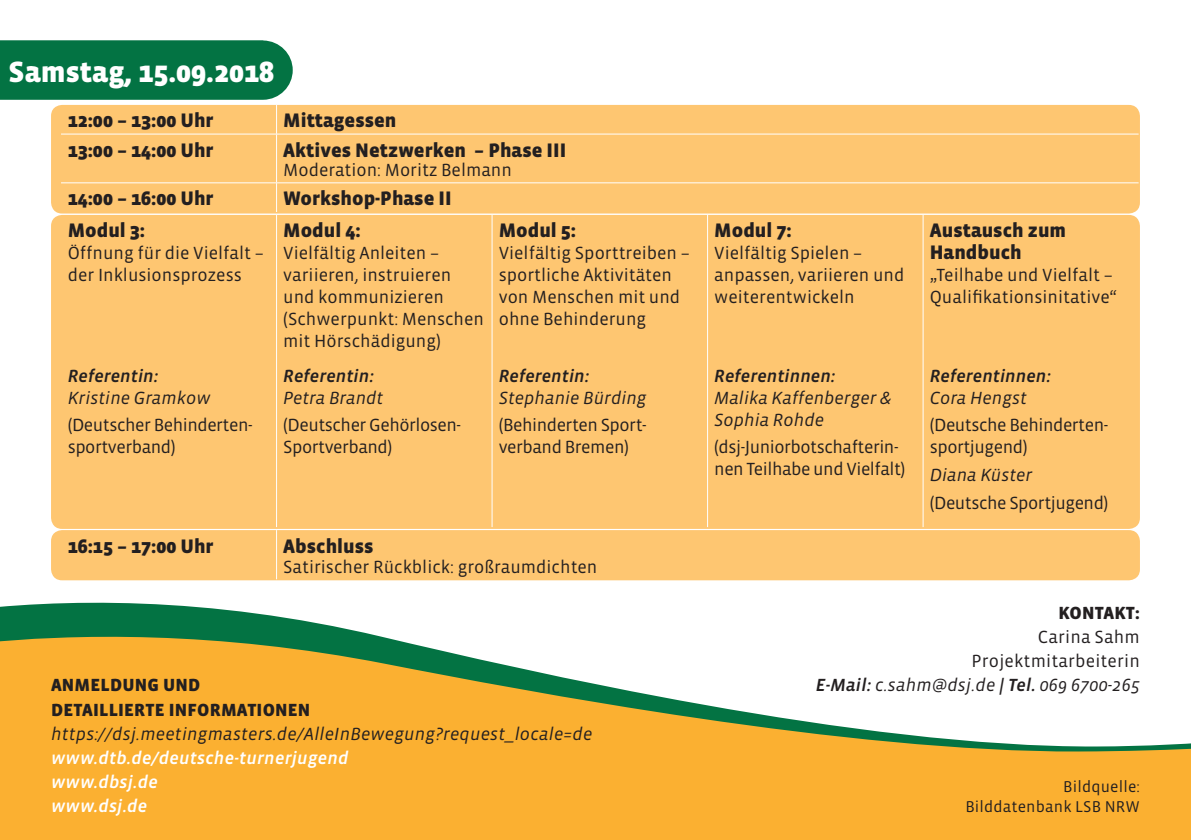
<style>
.page{position:relative;width:1191px;height:840px;background:#fff}
.page>*{position:absolute;margin:0;border:0;box-sizing:border-box;transform-origin:0 0}
.t1{font:900 30px "Vista Sans";color:#fff}
.t2{font:900 20px/22px "Vista Sans";color:#231f20}
.t3{font:18px/22px "Vista Sans";color:#231f20}
.t4{font:18px/22px "Vista Sans";letter-spacing:-.025em;color:#231f20}
.t5{font:italic 18px/22px "Vista Sans";color:#231f20}
.t6{font:italic 18px "Vista Sans Med";color:#231f20}
.t7{font:italic 18px/24px "Vista Sans Med";letter-spacing:.01em;color:#fff}
.t8{font:900 18px/24px "Vista Sans";letter-spacing:.01em;color:#231f20}
.t9{font:16px/19.2px "Vista Sans";letter-spacing:.01em;color:#231f20;text-align:right}
.s1{font-family:"Vista Sans Med";font-style:italic}
.s2{font-style:italic}
</style>
<div class="page">
<svg style="left:0;top:602px;width:1191px;height:192px;fill:#fbb031"></svg>
<div style="left:51px;top:105px;width:1089px;height:108px;background:#fec671;border-radius:11px"></div>
<svg style="left:0;top:40px;width:293px;height:94px"></svg>
<hr style="left:61px;top:134px;width:215px;height:1px;background:#fff">
<hr style="left:276px;top:134px;width:862px;height:1px;background:#fff">
<hr style="left:276px;top:134px;width:1px;height:48px;background:#fff">
<hr style="left:61px;top:182px;width:215px;height:1px;background:#fff">
<hr style="left:276px;top:182px;width:862px;height:1px;background:#fff">
<svg style="left:276px;top:183px;width:1px;height:29px"></svg>
<div style="left:51px;top:215px;width:1089px;height:313px;background:#fec671;border-radius:11px"></div>
<hr style="left:276px;top:215px;width:1px;height:312px;background:#fff">
<hr style="left:492px;top:215px;width:1px;height:312px;background:#fff">
<hr style="left:707px;top:215px;width:1px;height:312px;background:#fff">
<hr style="left:922px;top:215px;width:1px;height:312px;background:#fff">
<div style="left:51px;top:530px;width:1089px;height:50px;background:#fec671;border-radius:11px"></div>
<hr style="left:276px;top:530px;width:1px;height:49px;background:#fff">
<div style="left:0;top:794px;width:1191px;height:45px;background:#fbb031"></div>
<h1 class="t1" style="left:9px;top:56px;width:267px">Samstag, 15.09.2018</h1>
<p class="t2" style="left:68px;top:110px;width:147px">12:00 – 13:00 Uhr</p>
<p class="t2" style="left:283px;top:110px;width:115px">Mittagessen</p>
<p class="t2" style="left:68px;top:139px;width:147px">13:00 – 14:00 Uhr</p>
<p class="t2" style="left:283px;top:139px;width:284px">Aktives Netzwerken – Phase III</p>
<p class="t3" style="left:283px;top:159px;width:230px">Moderation: Moritz Belmann</p>
<p class="t2" style="left:68px;top:188px;width:147px">14:00 – 16:00 Uhr</p>
<p class="t2" style="left:283px;top:188px;width:170px">Workshop-Phase II</p>
<p class="t2" style="left:68px;top:220px;width:79px">Modul 3:</p>
<p class="t3" style="left:68px;top:242px;width:197px">Öffnung für die Vielfalt – der Inklusionsprozess</p>
<p class="t2" style="left:283px;top:220px;width:79px">Modul 4:</p>
<p class="t3" style="left:283px;top:242px;width:202px">Vielfältig Anleiten – variieren, instruieren und kommunizieren (Schwerpunkt: Menschen mit Hörschädigung)</p>
<p class="t6" style="left:283px;top:366px;width:92px">Referentin:</p>
<p class="t5" style="left:283px;top:386px;width:102px">Petra Brandt</p>
<p class="t4" style="left:283px;top:414px;width:179px">(Deutscher Gehörlosen-<br>Sportverband)</p>
<p class="t2" style="left:499px;top:220px;width:79px">Modul 5:</p>
<p class="t3" style="left:499px;top:242px;width:192px">Vielfältig Sporttreiben – sportliche Aktivitäten von Menschen mit und ohne Behinderung</p>
<p class="t6" style="left:499px;top:366px;width:92px">Referentin:</p>
<p class="t5" style="left:499px;top:386px;width:149px">Stephanie Bürding</p>
<p class="t4" style="left:499px;top:414px;width:149px">(Behinderten Sport&shy;verband Bremen)</p>
<p class="t6" style="left:68px;top:366px;width:92px">Referentin:</p>
<p class="t5" style="left:68px;top:386px;width:144px">Kristine Gramkow</p>
<p class="t4" style="left:68px;top:414px;width:186px">(Deutscher Behinderten&shy;sportverband)</p>
<p class="t2" style="left:68px;top:535px;width:147px">16:15 – 17:00 Uhr</p>
<p class="t2" style="left:283px;top:535px;width:92px">Abschluss</p>
<p class="t3" style="left:283px;top:555px;width:316px">Satirischer Rückblick: großraumdichten</p>
<p class="t8" style="left:51px;top:673px;width:261px">ANMELDUNG UND<br>DETAILLIERTE INFORMATIONEN</p>
<p class="t5" style="left:51px;top:722px;width:543px">https://dsj.meetingmasters.de/AlleInBewegung?request_locale=de</p>
<p class="t7" style="left:51px;top:745px;width:299px">www.dtb.de/deutsche-turnerjugend www.dbsj.de<br>www.dsj.de</p>
<p class="t2" style="left:714px;top:220px;width:79px">Modul 7:</p>
<p class="t3" style="left:714px;top:242px;width:192px">Vielfältig Spielen – anpassen, variieren und weiterentwickeln</p>
<p class="t6" style="left:714px;top:366px;width:122px">Referentinnen:</p>
<p class="t5" style="left:714px;top:386px;width:179px">Malika Kaffenberger &amp;<br>Sophia Rohde</p>
<p class="t4" style="left:714px;top:436px;width:193px">(dsj-Juniorbotschafterin&shy;nen Teilhabe und Vielfalt)</p>
<p class="t2" style="left:929px;top:220px;width:138px">Austausch zum<br>Handbuch</p>
<p class="t3" style="left:929px;top:264px;width:189px">„Teilhabe und Vielfalt –<br>Qualifikationsinitative“</p>
<p class="t6" style="left:929px;top:366px;width:122px">Referentinnen:</p>
<p class="t5" style="left:929px;top:386px;width:99px">Cora Hengst</p>
<p class="t4" style="left:929px;top:414px;width:180px">(Deutsche Behinderten&shy;sportjugend)</p>
<p class="t5" style="left:929px;top:464px;width:104px">Diana Küster</p>
<p class="t4" style="left:929px;top:491px;width:180px">(Deutsche Sportjugend)</p>
<p class="t8" style="left:1058px;top:601px;width:83px">KONTAKT:</p>
<p class="t3" style="left:816px;top:625px;width:325px;line-height:24px;text-align:right">Carina Sahm<br>Projektmitarbeiterin<br><span class="s1">E-Mail:</span> <span class="s2">c.sahm@dsj.de</span> <span class="s1">| Tel.</span> <span class="s2">069 6700-265</span></p>
<p class="t9" style="left:965px;top:777px;width:176px">Bildquelle:<br>Bilddatenbank LSB NRW</p>
</div>
